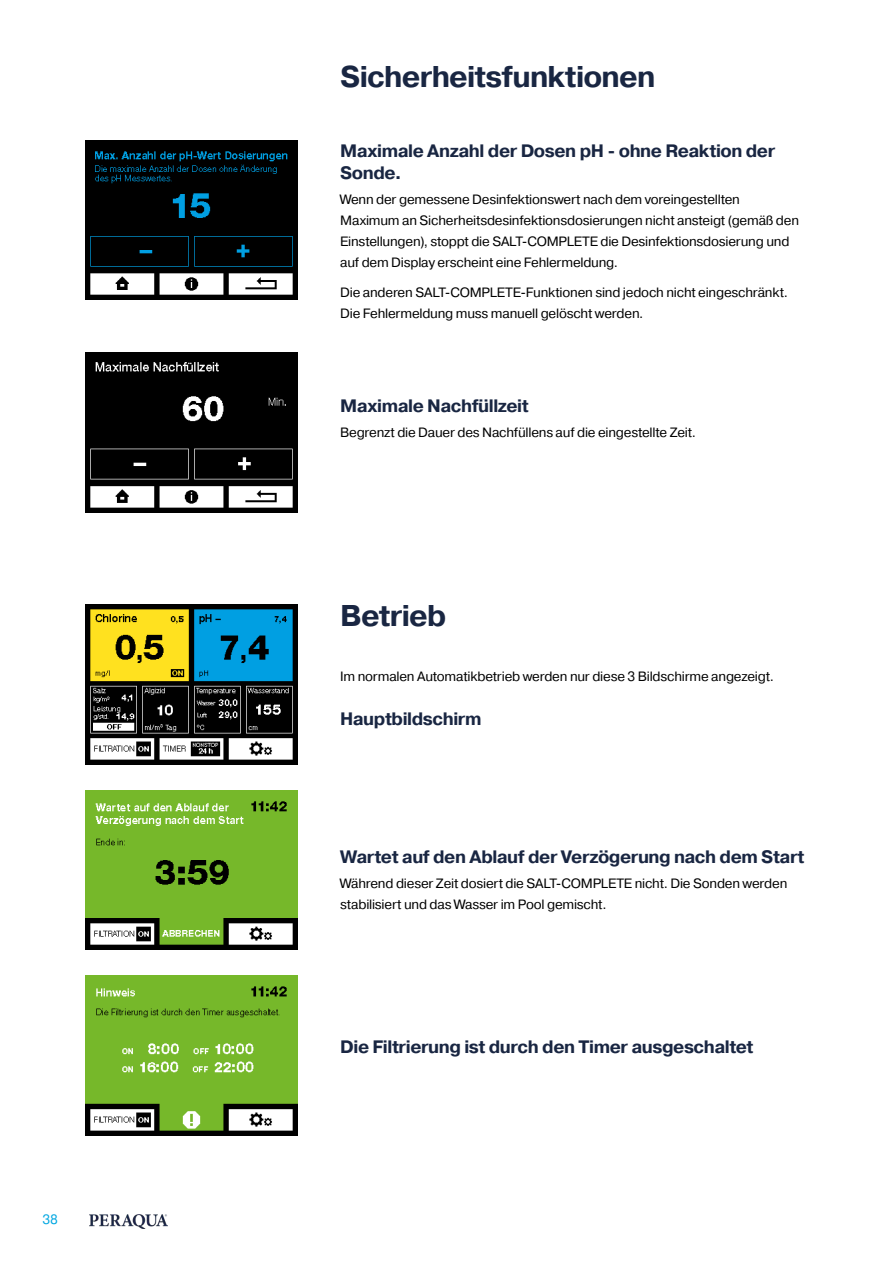
<style>
.page{position:relative;width:893px;height:1263px;background:#fff}
.page>*{position:absolute;margin:0;border:0;box-sizing:border-box;transform-origin:0 0}
.t1{font:700 30px "Pragmatica";letter-spacing:-.03em;color:#192642}
.t2{font:700 18px/22.5px "Pragmatica";letter-spacing:-.025em;color:#192642}
.t3{font:13.5px/21px "Pragmatica";letter-spacing:-.015em;color:#000}
.t4{font:13.5px "Pragmatica";color:#00a7e1}
</style>
<div class="page">
<img style="left:90px;top:1214px;width:77px;height:14px">
<img style="left:85px;top:353px;width:213px;height:159px">
<img style="left:85px;top:790px;width:213px;height:160px">
<img style="left:85px;top:976px;width:213px;height:159px">
<img style="left:85px;top:140px;width:213px;height:160px">
<img style="left:85px;top:605px;width:213px;height:159px">
<p class="t4" style="left:43px;top:1211px;width:17px">38</p>
<h1 class="t1" style="left:340px;top:58px;width:317px">Sicherheitsfunktionen</h1>
<h2 class="t2" style="left:340px;top:139px;width:437px">Maximale Anzahl der Dosen pH - ohne Reaktion der<br>Sonde.</h2>
<p class="t3" style="left:340px;top:189px;width:460px">Wenn der gemessene Desinfektionswert nach dem voreingestellten Maximum an Sicherheitsdesinfektionsdosierungen nicht ansteigt (gemäß den Einstellungen), stoppt die SALT-COMPLETE die Desinfektionsdosierung und auf dem Display erscheint eine Fehlermeldung.</p>
<p class="t3" style="left:340px;top:282px;width:449px">Die anderen SALT-COMPLETE-Funktionen sind jedoch nicht eingeschränkt.<br>Die Fehlermeldung muss manuell gelöscht werden.</p>
<h2 class="t2" style="left:340px;top:394px;width:190px">Maximale Nachfüllzeit</h2>
<p class="t3" style="left:340px;top:422px;width:357px">Begrenzt die Dauer des Nachfüllens auf die eingestellte Zeit.</p>
<h1 class="t1" style="left:340px;top:596px;width:108px">Betrieb</h1>
<p class="t3" style="left:340px;top:666px;width:435px">Im normalen Automatikbetrieb werden nur diese 3 Bildschirme angezeigt.</p>
<h2 class="t2" style="left:340px;top:708px;width:143px">Hauptbildschirm</h2>
<h2 class="t2" style="left:340px;top:846px;width:466px">Wartet auf den Ablauf der Verzögerung nach dem Start</h2>
<p class="t3" style="left:340px;top:873px;width:449px">Während dieser Zeit dosiert die SALT-COMPLETE nicht. Die Sonden werden stabilisiert und das Wasser im Pool gemischt.</p>
<h2 class="t2" style="left:340px;top:1036px;width:415px">Die Filtrierung ist durch den Timer ausgeschaltet</h2>
</div>
